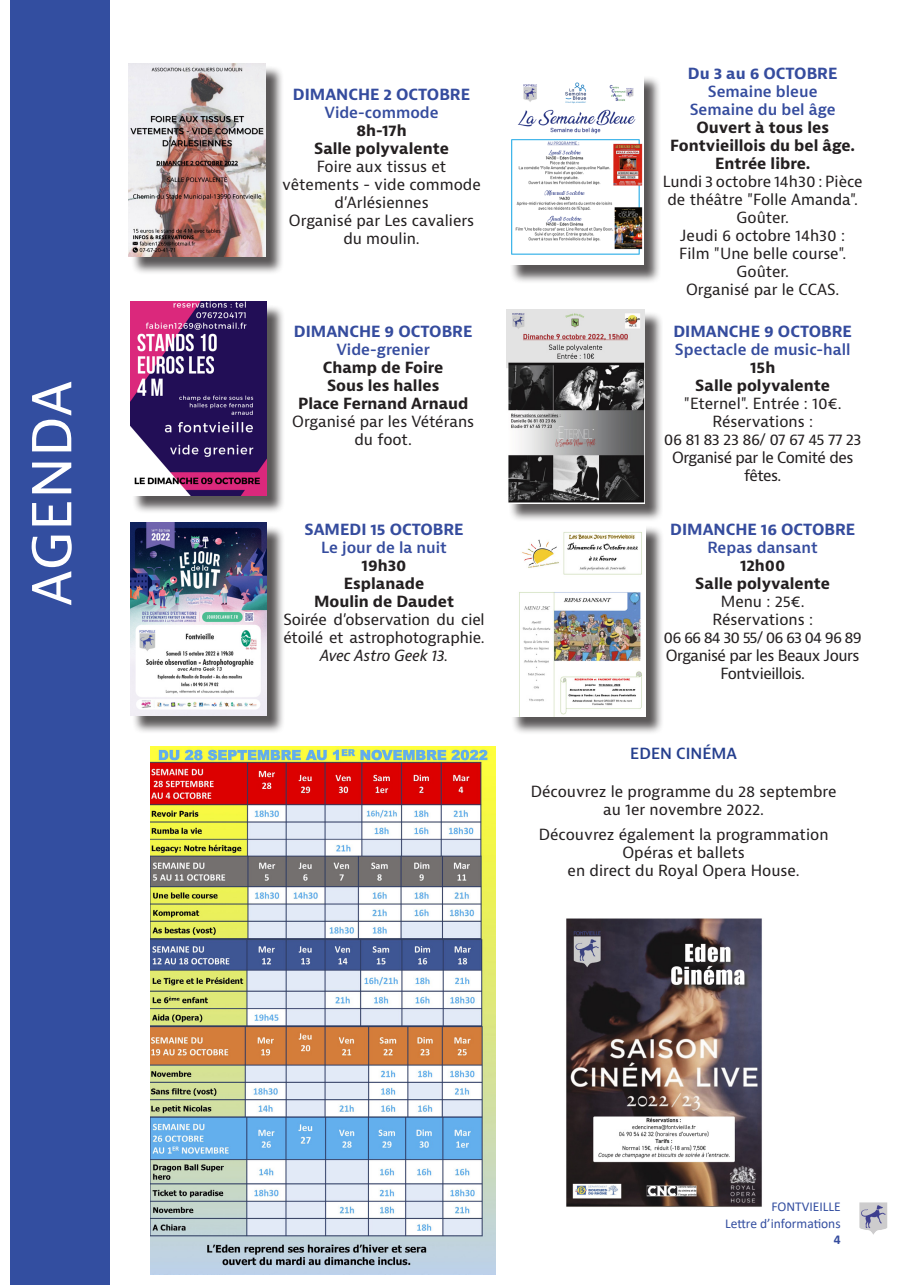
<style>
.page{position:relative;width:915px;height:1285px;background:#fff}
.page>*{position:absolute;margin:0;border:0;box-sizing:border-box;transform-origin:0 0}
.t1{font:57px "Bernino Sans";color:#fff}
.t2{font:15px/18px "Bernina Sans";letter-spacing:-.005em;color:#231f20;text-align:center}
.t3{font:700 15px "Bernina Sans";color:#231f20}
.t4{font:600 15px "Bernina Sans";color:#354c9e}
.t5{font:700 15px "Bernina Sans";color:#354c9e}
.t6{font:15px/18px "Bernina Sans";letter-spacing:-.035em;color:#231f20;text-align:center}
.t7{font:15px/18px "Bernina Sans";letter-spacing:-.03em;color:#231f20;text-align:center}
.t8{font:15px "Bernina Sans";letter-spacing:-.06em;color:#231f20}
.t9{font:600 15px "Bernina Sans";color:#253f8e}
.t10{font:13.5px "Calibri";color:#334ea0}
.t11{font:700 13.5px "Calibri";color:#354c9e}
.s1{font-style:italic}
</style>
<div class="page">
<div style="left:11px;top:0;width:99px;height:1284px;background:#334ea0"></div>
<img style="left:859px;top:1202px;width:29px;height:33px">
<img style="left:150px;top:746px;width:345px;height:527px">
<div style="left:510px;top:76px;width:152px;height:208px;background:#231f20;opacity:.75"></div>
<img style="left:510px;top:76px;width:133px;height:189px">
<div style="left:130px;top:65px;width:154px;height:210px;background:#231f20;opacity:.75"></div>
<img style="left:128px;top:63px;width:137px;height:194px">
<div style="left:508px;top:311px;width:155px;height:210px;background:#231f20;opacity:.75"></div>
<img style="left:506px;top:309px;width:138px;height:194px">
<div style="left:132px;top:304px;width:153px;height:209px;background:#231f20;opacity:.75"></div>
<img style="left:130px;top:301px;width:137px;height:194px">
<div style="left:132px;top:525px;width:153px;height:209px;background:#231f20;opacity:.75"></div>
<img style="left:130px;top:522px;width:137px;height:193px">
<div style="left:511px;top:525px;width:153px;height:209px;background:#231f20;opacity:.75"></div>
<img style="left:511px;top:525px;width:134px;height:191px">
<img style="left:566px;top:918px;width:196px;height:289px">
<p class="t1" style="left:13px;top:606px;width:227px;rotate:-90deg">AGENDA</p>
<p class="t5" style="left:293px;top:85px;width:179px">DIMANCHE 2 OCTOBRE</p>
<p class="t4" style="left:324px;top:103px;width:116px">Vide-commode</p>
<p class="t3" style="left:356px;top:121px;width:52px">8h-17h</p>
<p class="t3" style="left:314px;top:139px;width:136px">Salle polyvalente</p>
<p class="t2" style="left:282px;top:158px;width:200px">Foire aux tissus et vêtements - vide commode d’Arlésiennes</p>
<p class="t2" style="left:289px;top:212px;width:187px">Organisé par Les cavaliers du moulin.</p>
<p class="t5" style="left:294px;top:322px;width:180px">DIMANCHE 9 OCTOBRE</p>
<p class="t4" style="left:336px;top:340px;width:95px">Vide-grenier</p>
<p class="t3" style="left:323px;top:358px;width:122px">Champ de Foire</p>
<p class="t3" style="left:327px;top:376px;width:114px">Sous les halles</p>
<p class="t3" style="left:298px;top:394px;width:172px">Place Fernand Arnaud</p>
<p class="t2" style="left:292px;top:413px;width:183px">Organisé par les Vétérans du foot.</p>
<p class="t5" style="left:304px;top:519px;width:161px">SAMEDI 15 OCTOBRE</p>
<p class="t4" style="left:321px;top:537px;width:127px">Le jour de la nuit</p>
<p class="t3" style="left:361px;top:555px;width:46px">19h30</p>
<p class="t3" style="left:344px;top:573px;width:82px">Esplanade</p>
<p class="t3" style="left:314px;top:591px;width:142px">Moulin de Daudet</p>
<p class="t2" style="left:283px;top:610px;width:203px">Soirée d’observation du ciel étoilé et astrophotographie.<br><span class="s1">Avec Astro Geek 13.</span></p>
<p class="t5" style="left:687px;top:64px;width:151px">Du 3 au 6 OCTOBRE</p>
<p class="t4" style="left:707px;top:82px;width:111px">Semaine bleue</p>
<p class="t4" style="left:689px;top:100px;width:147px">Semaine du bel âge</p>
<p class="t3" style="left:696px;top:118px;width:134px">Ouvert à tous les</p>
<p class="t3" style="left:670px;top:136px;width:186px">Fontvieillois du bel âge.</p>
<p class="t3" style="left:714px;top:154px;width:97px">Entrée libre.</p>
<p class="t2" style="left:662px;top:173px;width:201px">Lundi 3 octobre 14h30 : Pièce de théâtre "Folle Amanda".</p>
<p class="t2" style="left:736px;top:209px;width:54px">Goûter.</p>
<p class="t2" style="left:680px;top:227px;width:166px">Jeudi 6 octobre 14h30 :</p>
<p class="t2" style="left:679px;top:245px;width:168px">Film "Une belle course".<br>Goûter.</p>
<p class="t2" style="left:686px;top:281px;width:155px">Organisé par le CCAS.</p>
<p class="t5" style="left:673px;top:322px;width:180px">DIMANCHE 9 OCTOBRE</p>
<p class="t4" style="left:674px;top:340px;width:177px">Spectacle de music-hall</p>
<p class="t3" style="left:750px;top:358px;width:27px">15h</p>
<p class="t3" style="left:695px;top:376px;width:136px">Salle polyvalente</p>
<p class="t2" style="left:683px;top:395px;width:159px">"Eternel". Entrée : 10€.</p>
<p class="t2" style="left:712px;top:413px;width:102px">Réservations :</p>
<p class="t6" style="left:663px;top:431px;width:199px">06 81 83 23 86/ 07 67 45 77 23</p>
<p class="t6" style="left:671px;top:449px;width:183px">Organisé par le Comité des fêtes.</p>
<p class="t5" style="left:670px;top:519px;width:186px">DIMANCHE 16 OCTOBRE</p>
<p class="t4" style="left:707px;top:537px;width:112px">Repas dansant</p>
<p class="t3" style="left:739px;top:555px;width:47px">12h00</p>
<p class="t3" style="left:695px;top:573px;width:136px">Salle polyvalente</p>
<p class="t2" style="left:720px;top:592px;width:85px">Menu : 25€.</p>
<p class="t2" style="left:712px;top:610px;width:102px">Réservations :</p>
<p class="t8" style="left:663px;top:627px;width:199px">06 66 84 30 55/ 06 63 04 96 89</p>
<p class="t7" style="left:665px;top:646px;width:195px">Organisé par les Beaux Jours<br>Fontvieillois.</p>
<p class="t9" style="left:630px;top:743px;width:108px">EDEN CINÉMA</p>
<p class="t2" style="left:530px;top:782px;width:307px">Découvrez le programme du 28 septembre</p>
<p class="t2" style="left:603px;top:800px;width:162px">au 1er novembre 2022.</p>
<p class="t2" style="left:538px;top:825px;width:291px">Découvrez également la programmation</p>
<p class="t2" style="left:622px;top:843px;width:124px">Opéras et ballets</p>
<p class="t2" style="left:567px;top:861px;width:233px">en direct du Royal Opera House.</p>
<p class="t10" style="left:771px;top:1197px;width:71px">FONTVIEILLE</p>
<p class="t10" style="left:724px;top:1213px;width:117px">Lettre d’informations</p>
<p class="t11" style="left:833px;top:1229px;width:8px">4</p>
</div>
